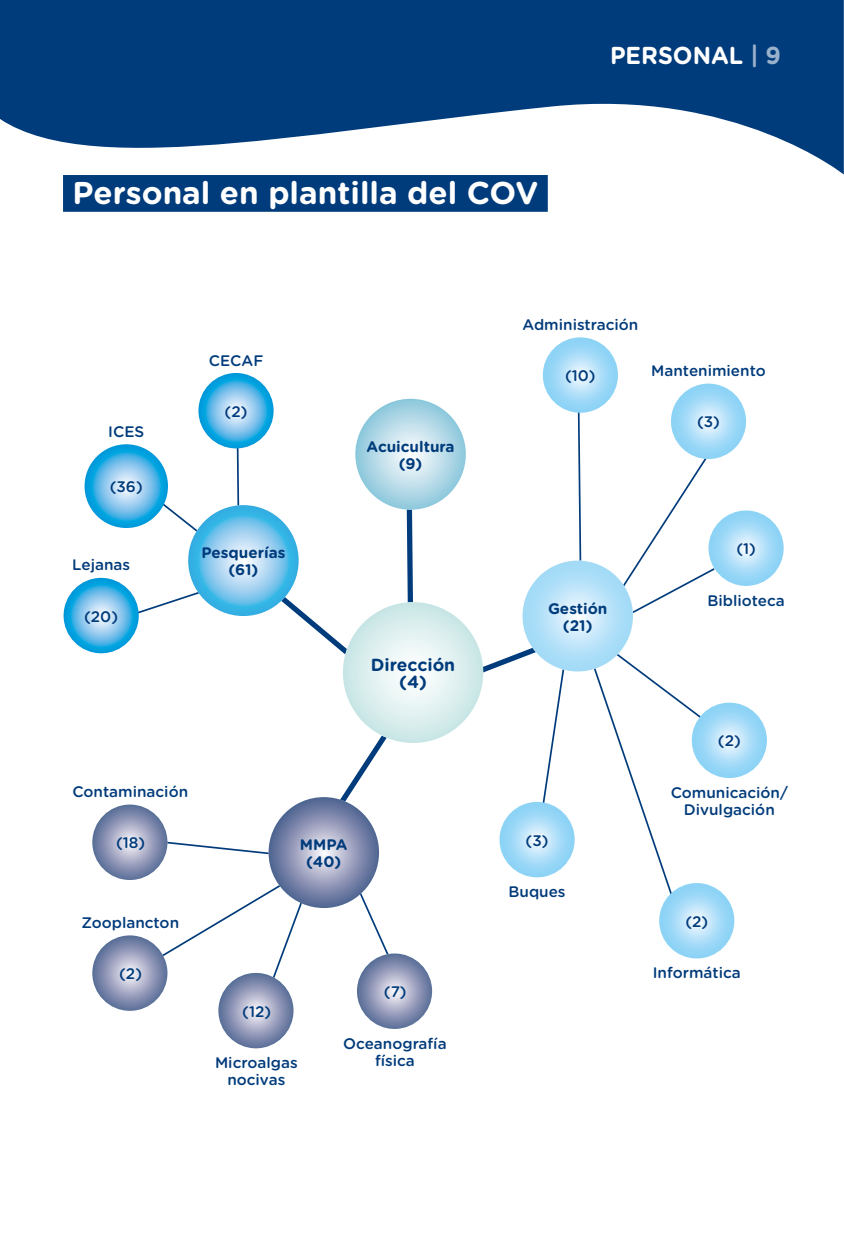
<style>
.page{position:relative;width:844px;height:1241px;background:#fff}
.page>*{position:absolute;margin:0;border:0;box-sizing:border-box;transform-origin:0 0}
.t1{font:700 31.5px "Gotham Rounded";color:#fff}
.t2{font:700 24.5px "Gotham Rounded";color:#fff;scale:.95 1}
.t3{font:700 17.5px/17px "Gotham Rounded";color:#003b7b;text-align:center}
.t4{font:500 15.22px/17px "Gotham Rounded";color:#003b7b;text-align:center}
.t5{font:700 15.22px/17px "Gotham Rounded";color:#003b7b;text-align:center}
.s1{color:#99b1ca}
</style>
<div class="page">
<svg style="left:0;top:0;width:843px;height:185px;fill:#003b7b"></svg>
<div style="left:63px;top:175px;width:484px;height:37px;background:#003b7b"></div>
<svg style="left:235px;top:448px;width:5px;height:58px"></svg>
<svg style="left:137px;top:493px;width:77px;height:55px"></svg>
<svg style="left:139px;top:588px;width:82px;height:26px"></svg>
<svg style="left:163px;top:837px;width:105px;height:21px"></svg>
<svg style="left:137px;top:874px;width:173px;height:119px"></svg>
<svg style="left:347px;top:866px;width:41px;height:88px"></svg>
<svg style="left:403px;top:509px;width:12px;height:94px"></svg>
<svg style="left:250px;top:566px;width:117px;height:98px"></svg>
<svg style="left:331px;top:695px;width:82px;height:128px"></svg>
<svg style="left:587px;top:646px;width:113px;height:247px"></svg>
<svg style="left:468px;top:636px;width:99px;height:180px"></svg>
<svg style="left:577px;top:413px;width:5px;height:147px"></svg>
<svg style="left:615px;top:458px;width:101px;height:156px"></svg>
<svg style="left:343px;top:602px;width:140px;height:140px;background:#dceeee"></svg>
<svg style="left:188px;top:505px;width:110px;height:111px;background:#78c6ec"></svg>
<svg style="left:268px;top:797px;width:111px;height:110px;background:#8791b2"></svg>
<svg style="left:522px;top:560px;width:110px;height:111px;background:#b8e2f9"></svg>
<svg style="left:355px;top:399px;width:110px;height:110px;background:#b5dae7"></svg>
<svg style="left:357px;top:953px;width:75px;height:75px;background:#9098b7"></svg>
<svg style="left:218px;top:972px;width:75px;height:76px;background:#9099b8"></svg>
<svg style="left:92px;top:935px;width:75px;height:75px;background:#9098b7"></svg>
<svg style="left:92px;top:804px;width:75px;height:75px;background:#9099b8"></svg>
<svg style="left:84px;top:444px;width:84px;height:84px;background:#57b9e7"></svg>
<svg style="left:198px;top:373px;width:75px;height:75px;background:#57b9e7"></svg>
<svg style="left:64px;top:577px;width:75px;height:76px;background:#59bae8"></svg>
<svg style="left:542px;top:337px;width:75px;height:76px;background:#a7dcf8"></svg>
<svg style="left:708px;top:510px;width:75px;height:76px;background:#a7dcf8"></svg>
<svg style="left:659px;top:882px;width:75px;height:76px;background:#a7dcf8"></svg>
<svg style="left:691px;top:702px;width:75px;height:76px;background:#a7dcf8"></svg>
<svg style="left:499px;top:801px;width:75px;height:76px;background:#a7dcf8"></svg>
<svg style="left:670px;top:383px;width:76px;height:76px;background:#a7dcf8"></svg>
<h1 class="t1" style="left:72px;top:170px;width:467px">Personal en plantilla del COV</h1>
<h2 class="t2" style="left:610px;top:38px;width:181px">PERSONAL <span class="s1">| 9</span></h2>
<p class="t4" style="left:108px;top:422px;width:38px">ICES</p>
<p class="t4" style="left:110px;top:477px;width:34px">(36)</p>
<p class="t4" style="left:72px;top:556px;width:59px">Lejanas</p>
<p class="t4" style="left:84px;top:607px;width:35px">(20)</p>
<p class="t4" style="left:209px;top:351px;width:56px">CECAF</p>
<p class="t4" style="left:224px;top:402px;width:24px">(2)</p>
<p class="t5" style="left:201px;top:543px;width:85px">Pesquerías (61)</p>
<p class="t5" style="left:366px;top:437px;width:90px">Acuicultura (9)</p>
<p class="t3" style="left:371px;top:655px;width:86px">Dirección (4)</p>
<p class="t4" style="left:72px;top:782px;width:117px">Contaminación</p>
<p class="t4" style="left:116px;top:833px;width:31px">(18)</p>
<p class="t4" style="left:81px;top:913px;width:99px">Zooplancton</p>
<p class="t4" style="left:119px;top:964px;width:24px">(2)</p>
<p class="t5" style="left:300px;top:835px;width:49px">MMPA (40)</p>
<p class="t4" style="left:242px;top:1002px;width:30px">(12)</p>
<p class="t4" style="left:384px;top:982px;width:24px">(7)</p>
<p class="t4" style="left:215px;top:1053px;width:84px">Microalgas nocivas</p>
<p class="t4" style="left:343px;top:1033px;width:105px">Oceanografía física</p>
<p class="t4" style="left:522px;top:315px;width:117px">Administración</p>
<p class="t4" style="left:565px;top:366px;width:32px">(10)</p>
<p class="t4" style="left:651px;top:361px;width:116px">Mantenimiento</p>
<p class="t4" style="left:697px;top:413px;width:24px">(3)</p>
<p class="t5" style="left:548px;top:599px;width:61px">Gestión (21)</p>
<p class="t4" style="left:525px;top:831px;width:24px">(3)</p>
<p class="t4" style="left:508px;top:882px;width:59px">Buques</p>
<p class="t4" style="left:736px;top:539px;width:21px">(1)</p>
<p class="t4" style="left:707px;top:591px;width:79px">Biblioteca</p>
<p class="t4" style="left:717px;top:731px;width:24px">(2)</p>
<p class="t4" style="left:670px;top:783px;width:119px">Comunicación/<br>Divulgación</p>
<p class="t4" style="left:685px;top:912px;width:24px">(2)</p>
<p class="t4" style="left:652px;top:963px;width:89px">Informática</p>
</div>
